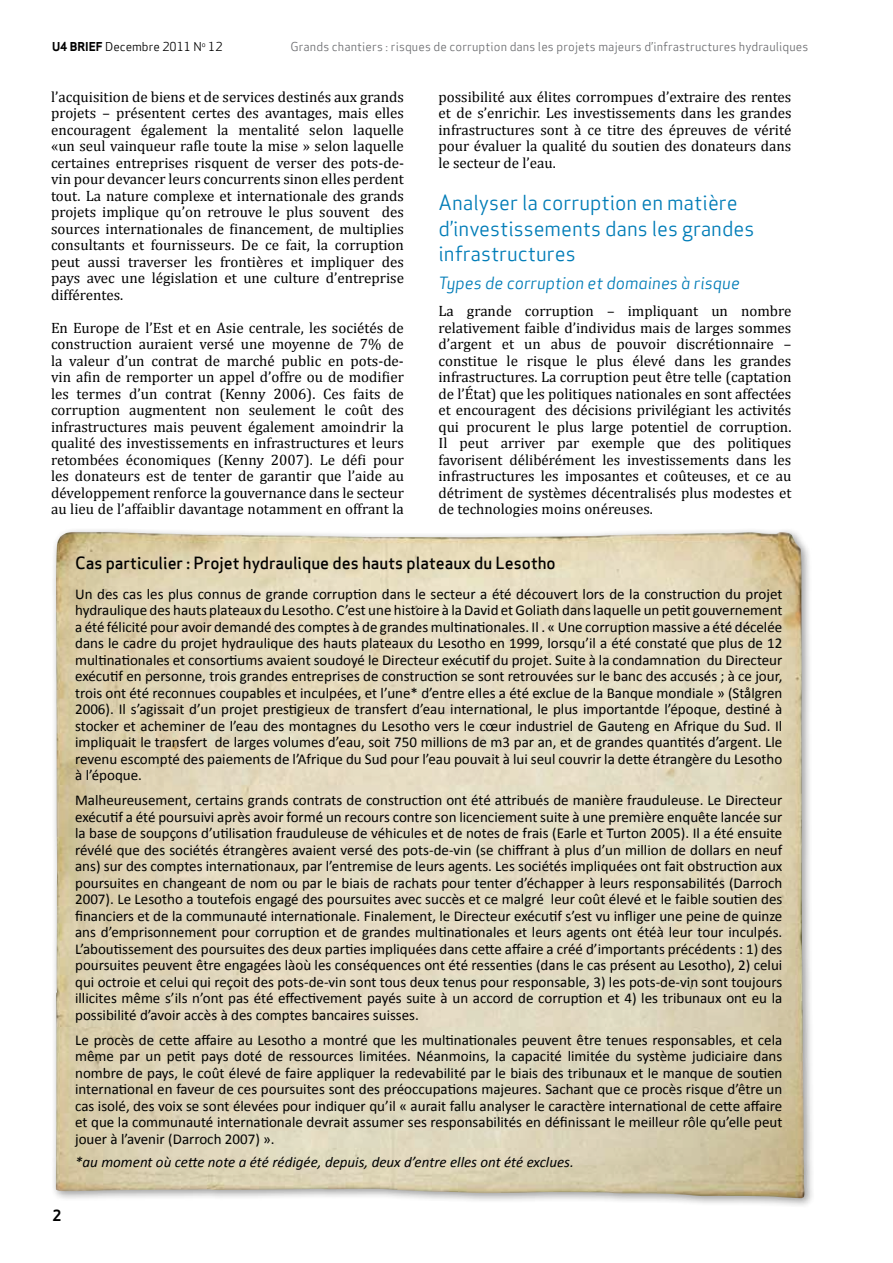
<style>
.page{position:relative;width:893px;height:1263px;background:#fff}
.page>*{position:absolute;margin:0;border:0;box-sizing:border-box;transform-origin:0 0}
.t1{font:20.25px/25.5px "Apex Sans Book T";color:#007cb7}
.t2{font:16.5px "Apex Sans Medium T";color:#000}
.t3{font:16.5px "Apex Sans Book Italic T";color:#007cb7}
.t4{font:15px/16.5px "Calibri";color:#000;text-align:justify}
.t5{font:15px/16.5px "Cambria";color:#000;text-align:justify}
.t6{font:italic 15px "Calibri";color:#000}
.t7{font:15px "Apex Sans Bold T";color:#000}
.t8{font:12px "Apex Sans Book T";letter-spacing:.01em;color:#6d6e71}
.t9{font:12px "Apex Sans Book T";color:#000}
.t10{font:12px "Apex Sans Bold T";color:#000}
</style>
<div class="page">
<div style="left:51px;top:527px;width:764px;height:682px;background:#000;opacity:.45"></div>
<img style="left:56px;top:532px;width:748px;height:666px">
<p class="t10" style="left:52px;top:38px;width:33px">U4 Brief</p>
<p class="t9" style="left:105px;top:39px;width:119px">Decembre 2011 N<sup>o</sup> 12</p>
<p class="t8" style="left:291px;top:39px;width:519px">Grands chantiers : risques de corruption dans les projets majeurs d’infrastructures hydrauliques</p>
<p class="t5" style="left:51px;top:88px;width:354px">l’acquisition de biens et de services destinés aux grands projets – présentent certes des avantages, mais elles encouragent également la mentalité selon laquelle «un seul vainqueur rafle toute la mise » selon laquelle certaines entreprises risquent de verser des pots-de&shy;vin pour devancer leurs concurrents sinon elles perdent tout. La nature complexe et internationale des grands projets implique qu’on retrouve le plus souvent des sources internationales de financement, de multiplies consultants et fournisseurs. De ce fait, la corruption peut aussi traverser les frontières et impliquer des pays avec une législation et une culture d’entreprise différentes.</p>
<p class="t5" style="left:51px;top:319px;width:354px">En Europe de l’Est et en Asie centrale, les sociétés de construction auraient versé une moyenne de 7% de la valeur d’un contrat de marché public en pots-de&shy;vin afin de remporter un appel d’offre ou de modifier les termes d’un contrat (Kenny 2006). Ces faits de corruption augmentent non seulement le coût des infrastructures mais peuvent également amoindrir la qualité des investissements en infrastructures et leurs retombées économiques (Kenny 2007). Le défi pour les donateurs est de tenter de garantir que l’aide au développement renforce la gouvernance dans le secteur au lieu de l’affaiblir davantage notamment en offrant la</p>
<p class="t5" style="left:438px;top:88px;width:354px">possibilité aux élites corrompues d’extraire des rentes et de s’enrichir. Les investissements dans les grandes infrastructures sont à ce titre des épreuves de vérité pour évaluer la qualité du soutien des donateurs dans le secteur de l’eau.</p>
<h1 class="t1" style="left:438px;top:190px;width:317px">Analyser la corruption en matière d’investissements dans les grandes infrastructures</h1>
<p class="t3" style="left:438px;top:272px;width:303px">Types de corruption et domaines à risque</p>
<p class="t5" style="left:438px;top:303px;width:354px">La grande corruption – impliquant un nombre relativement faible d’individus mais de larges sommes d’argent et un abus de pouvoir discrétionnaire – constitue le risque le plus élevé dans les grandes infrastructures. La corruption peut être telle (captation de l’État) que les politiques nationales en sont affectées et encouragent des décisions privilégiant les activités qui procurent le plus large potentiel de corruption.<br>Il peut arriver par exemple que des politiques favorisent délibérément les investissements dans les infrastructures les imposantes et coûteuses, et ce au détriment de systèmes décentralisés plus modestes et de technologies moins onéreuses.</p>
<p class="t2" style="left:75px;top:553px;width:482px">Cas particulier : Projet hydraulique des hauts plateaux du Lesotho</p>
<p class="t4" style="left:75px;top:585px;width:709px">Un des cas les plus connus de grande corruption dans le secteur a été découvert lors de la construction du projet hydraulique des hauts plateaux du Lesotho. C’est une histoire à la David et Goliath dans laquelle un petit gouvernement a été félicité pour avoir demandé des comptes à de grandes multinationales. Il . « Une corruption massive a été décelée dans le cadre du projet hydraulique des hauts plateaux du Lesotho en 1999, lorsqu’il a été constaté que plus de 12 multinationales et consortiums avaient soudoyé le Directeur exécutif du projet. Suite à la condamnation du Directeur exécutif en personne, trois grandes entreprises de construction se sont retrouvées sur le banc des accusés ; à ce jour, trois ont été reconnues coupables et inculpées, et l’une* d’entre elles a été exclue de la Banque mondiale » (Stålgren 2006). Il s’agissait d’un projet prestigieux de transfert d’eau international, le plus importantde l’époque, destiné à stocker et acheminer de l’eau des montagnes du Lesotho vers le cœur industriel de Gauteng en Afrique du Sud. Il impliquait le transfert de larges volumes d’eau, soit 750 millions de m3 par an, et de grandes quantités d’argent. Lle revenu escompté des paiements de l’Afrique du Sud pour l’eau pouvait à lui seul couvrir la dette étrangère du Lesotho à l’époque.</p>
<p class="t4" style="left:75px;top:792px;width:709px">Malheureusement, certains grands contrats de construction ont été attribués de manière frauduleuse. Le Directeur exécutif a été poursuivi après avoir formé un recours contre son licenciement suite à une première enquête lancée sur la base de soupçons d’utilisation frauduleuse de véhicules et de notes de frais (Earle et Turton 2005). Il a été ensuite révélé que des sociétés étrangères avaient versé des pots-de-vin (se chiffrant à plus d’un million de dollars en neuf ans) sur des comptes internationaux, par l’entremise de leurs agents. Les sociétés impliquées ont fait obstruction aux poursuites en changeant de nom ou par le biais de rachats pour tenter d’échapper à leurs responsabilités (Darroch 2007). Le Lesotho a toutefois engagé des poursuites avec succès et ce malgré leur coût élevé et le faible soutien des financiers et de la communauté internationale. Finalement, le Directeur exécutif s’est vu infliger une peine de quinze ans d’emprisonnement pour corruption et de grandes multinationales et leurs agents ont étéà leur tour inculpés.<br>L’aboutissement des poursuites des deux parties impliquées dans cette affaire a créé d’importants précédents : 1) des poursuites peuvent être engagées làoù les conséquences ont été ressenties (dans le cas présent au Lesotho), 2) celui qui octroie et celui qui reçoit des pots-de-vin sont tous deux tenus pour responsable, 3) les pots-de-vin sont toujours illicites même s’ils n’ont pas été effectivement payés suite à un accord de corruption et 4) les tribunaux ont eu la possibilité d’avoir accès à des comptes bancaires suisses.</p>
<p class="t4" style="left:75px;top:1031px;width:709px">Le procès de cette affaire au Lesotho a montré que les multinationales peuvent être tenues responsables, et cela même par un petit pays doté de ressources limitées. Néanmoins, la capacité limitée du système judiciaire dans nombre de pays, le coût élevé de faire appliquer la redevabilité par le biais des tribunaux et le manque de soutien international en faveur de ces poursuites sont des préoccupations majeures. Sachant que ce procès risque d’être un cas isolé, des voix se sont élevées pour indiquer qu’il « aurait fallu analyser le caractère international de cette affaire et que la communauté internationale devrait assumer ses responsabilités en définissant le meilleur rôle qu’elle peut jouer à l’avenir (Darroch 2007) ».</p>
<p class="t6" style="left:75px;top:1152px;width:500px">*au moment où cette note a été rédigée, depuis, deux d’entre elles ont été exclues.</p>
<p class="t7" style="left:52px;top:1205px;width:10px">2</p>
</div>
